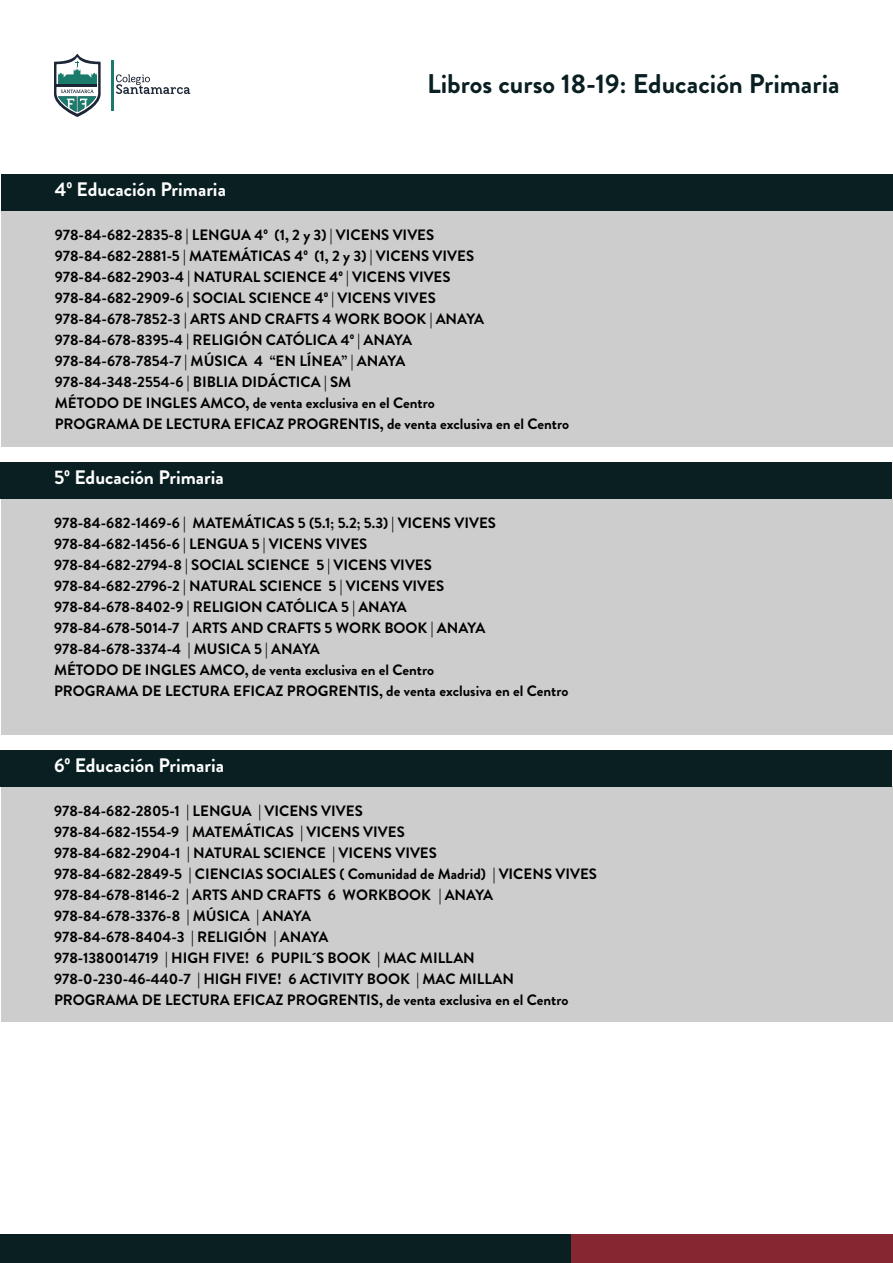
<style>
.page{position:relative;width:893px;height:1263px;background:#fff}
.page>*{position:absolute;margin:0;border:0;box-sizing:border-box;transform-origin:0 0}
.t1{font:700 27px "Brandon Grotesque";color:#0a1f21}
.t2{font:700 19.5px "Brandon Grotesque";color:#fff}
.t3{font:700 15px/21px "Brandon Grotesque";color:#000}
</style>
<div class="page">
<div style="left:2px;top:211px;width:891px;height:235px;background:#cdcdcd"></div>
<div style="left:1px;top:499px;width:891px;height:235px;background:#cdcdcd"></div>
<div style="left:1px;top:787px;width:891px;height:235px;background:#cdcdcd"></div>
<div style="left:2px;top:174px;width:891px;height:37px;background:#0a1f21"></div>
<div style="left:1px;top:462px;width:891px;height:37px;background:#0a1f21"></div>
<div style="left:1px;top:750px;width:891px;height:37px;background:#0a1f21"></div>
<div style="left:0;top:1234px;width:572px;height:29px;background:#0a1f21"></div>
<div style="left:572px;top:1234px;width:321px;height:29px;background:#852630"></div>
<svg style="left:116px;top:74px;width:74px;height:20px"></svg>
<hr style="left:112px;top:60px;width:2px;height:51px;background:#1a7a6b">
<svg style="left:54px;top:54px;width:47px;height:63px"></svg>
<h2 class="t2" style="left:55px;top:176px;width:173px">4º Educación Primaria</h2>
<h1 class="t1" style="left:427px;top:65px;width:414px">Libros curso 18-19: Educación Primaria</h1>
<p class="t3" style="left:55px;top:225px;width:516px">978-84-682-2835-8 | LENGUA 4º (1, 2 y 3) | VICENS VIVES<br>978-84-682-2881-5 | MATEMÁTICAS 4º (1, 2 y 3) | VICENS VIVES 978-84-682-2903-4 | NATURAL SCIENCE 4º | VICENS VIVES 978-84-682-2909-6 | SOCIAL SCIENCE 4º | VICENS VIVES<br>978-84-678-7852-3 | ARTS AND CRAFTS 4 WORK BOOK | ANAYA 978-84-678-8395-4 | RELIGIÓN CATÓLICA 4º | ANAYA<br>978-84-678-7854-7 | MÚSICA 4 “EN LÍNEA” | ANAYA<br>978-84-348-2554-6 | BIBLIA DIDÁCTICA | SM<br>MÉTODO DE INGLES AMCO, de venta exclusiva en el Centro<br>PROGRAMA DE LECTURA EFICAZ PROGRENTIS, de venta exclusiva en el Centro</p>
<h2 class="t2" style="left:54px;top:463px;width:171px">5º Educación Primaria</h2>
<p class="t3" style="left:54px;top:512px;width:516px">978-84-682-1469-6 | MATEMÁTICAS 5 (5.1; 5.2; 5.3) | VICENS VIVES 978-84-682-1456-6 | LENGUA 5 | VICENS VIVES<br>978-84-682-2794-8 | SOCIAL SCIENCE 5 | VICENS VIVES<br>978-84-682-2796-2 | NATURAL SCIENCE 5 | VICENS VIVES 978-84-678-8402-9 | RELIGION CATÓLICA 5 | ANAYA<br>978-84-678-5014-7 | ARTS AND CRAFTS 5 WORK BOOK | ANAYA 978-84-678-3374-4 | MUSICA 5 | ANAYA<br>MÉTODO DE INGLES AMCO, de venta exclusiva en el Centro<br>PROGRAMA DE LECTURA EFICAZ PROGRENTIS, de venta exclusiva en el Centro</p>
<h2 class="t2" style="left:54px;top:751px;width:172px">6º Educación Primaria</h2>
<p class="t3" style="left:54px;top:800px;width:544px">978-84-682-2805-1 | LENGUA | VICENS VIVES<br>978-84-682-1554-9 | MATEMÁTICAS | VICENS VIVES<br>978-84-682-2904-1 | NATURAL SCIENCE | VICENS VIVES<br>978-84-682-2849-5 | CIENCIAS SOCIALES ( Comunidad de Madrid) | VICENS VIVES 978-84-678-8146-2 | ARTS AND CRAFTS 6 WORKBOOK | ANAYA 978-84-678-3376-8 | MÚSICA | ANAYA<br>978-84-678-8404-3 | RELIGIÓN | ANAYA<br>978-1380014719 | HIGH FIVE! 6 PUPIL´S BOOK | MAC MILLAN 978-0-230-46-440-7 | HIGH FIVE! 6 ACTIVITY BOOK | MAC MILLAN PROGRAMA DE LECTURA EFICAZ PROGRENTIS, de venta exclusiva en el Centro</p>
</div>
